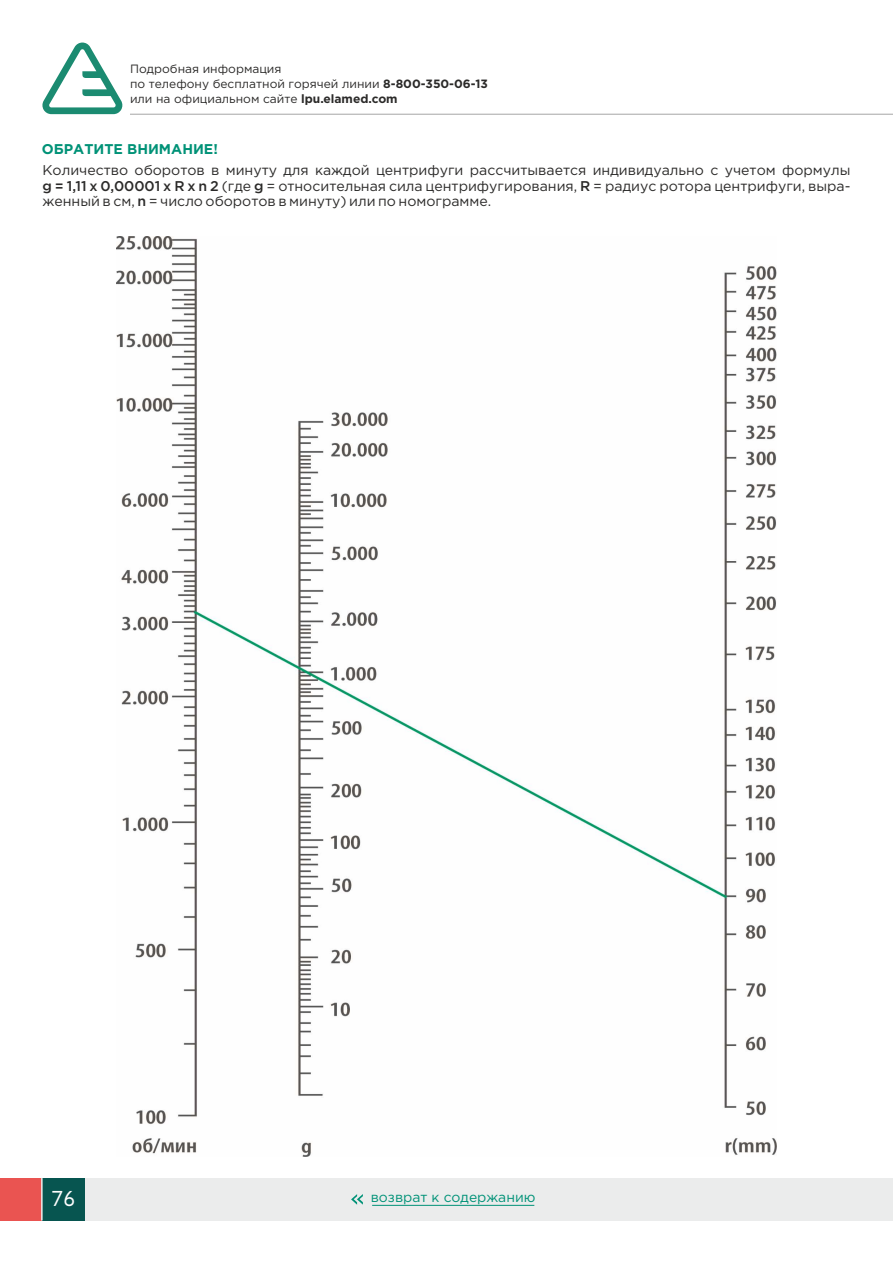
<style>
.page{position:relative;width:893px;height:1263px;background:#fff}
.page>*{position:absolute;margin:0;border:0;box-sizing:border-box;transform-origin:0 0}
.t1{font:21.15px "Aquawax Pro";color:#fefefe}
.t2{font:14.1px/15.8px "Gotham Pro";color:#2b2a29;text-align:justify}
.t3{font:700 14.1px "Gotham Pro";color:#009277}
.t4{font:13.95px "Gotham Pro";color:#009277}
.t5{font:12px/15px "Gotham Pro";color:#2b2a29}
.s1{font-weight:700}
.s2{font-weight:500}
</style>
<div class="page">
<div style="left:0;top:1178px;width:893px;height:42px;background:#ebecec"></div>
<div style="left:0;top:1178px;width:42px;height:42px;background:#ea5451"></div>
<div style="left:42px;top:1178px;width:42px;height:42px;background:#075550"></div>
<hr style="left:41px;top:1178px;width:2px;height:42px;background:#ebecec">
<img style="left:117px;top:236px;width:659px;height:921px">
<hr style="left:130px;top:114px;width:763px;height:1px;background:#818181">
<svg style="left:42px;top:43px;width:81px;height:71px"></svg>
<hr style="left:372px;top:1205px;width:162px;height:1px;background:#009277">
<svg style="left:351px;top:1194px;width:12px;height:11px"></svg>
<p class="t5" style="left:130px;top:62px;width:359px">Подробная информация<br>по телефону бесплатной горячей линии <span class="s1">8-800-350-06-13 </span>или на официальном сайте <span class="s1">lpu.elamed.com</span></p>
<p class="t3" style="left:42px;top:144px;width:178px">ОБРАТИТЕ ВНИМАНИЕ!</p>
<p class="t2" style="left:43px;top:163px;width:809px">Количество оборотов в минуту для каждой центрифуги рассчитывается индивидуально с учетом формулы <span class="s2">g = 1,11 x 0,00001 x R x n 2</span> (где <span class="s2">g</span> = относительная сила центрифугирования, <span class="s2">R</span> = радиус ротора центрифуги, выра&shy;женный в см, <span class="s2">n</span> = число оборотов в минуту) или по номограмме.</p>
<h1 class="t1" style="left:51px;top:1187px;width:25px">76</h1>
<p class="t4" style="left:371px;top:1192px;width:166px">возврат к содержанию</p>
</div>
